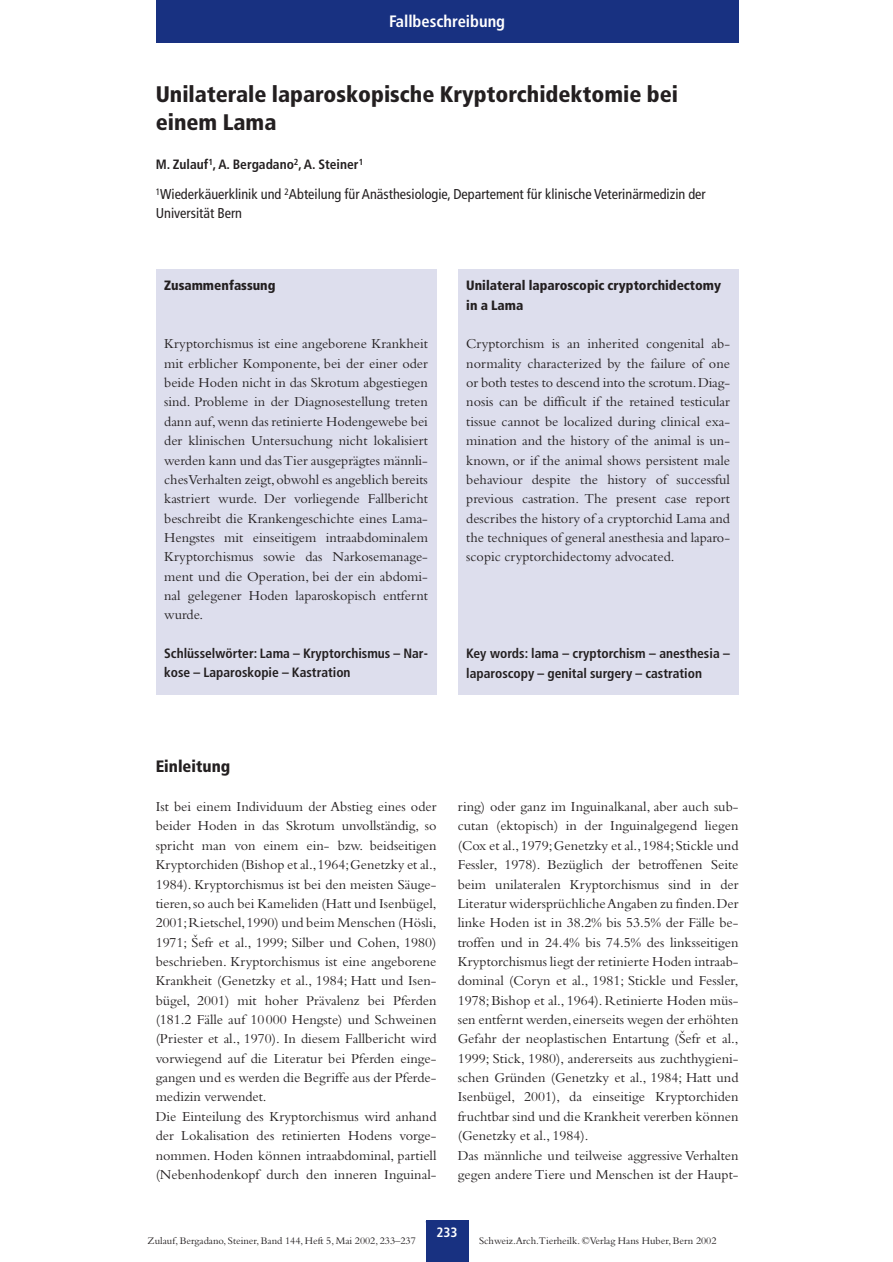
<style>
.page{position:relative;width:893px;height:1262px;background:#fff}
.page>*{position:absolute;margin:0;border:0;box-sizing:border-box;transform-origin:0 0}
.t1{font:900 condensed 22.5px/28.3px "Frutiger";color:#231f20}
.t2{font:700 condensed 16.5px "Frutiger";color:#fff}
.t3{font:900 condensed 16.5px "Frutiger";color:#231f20}
.t4{font:14.25px/19.4px "Bembo";color:#231f20;text-align:justify}
.t5{font:condensed 14.25px/19.4px "Frutiger";color:#231f20}
.t6{font:700 condensed 13.5px/19.4px "Frutiger";color:#231f20}
.t7{font:900 condensed 13.5px/19.4px "Frutiger";color:#231f20}
.t8{font:700 condensed 13.5px "Frutiger";color:#fff}
.t9{font:10.5px "Bembo";color:#231f20}
</style>
<div class="page">
<div style="left:426px;top:1220px;width:42px;height:41px;background:#183181"></div>
<div style="left:156px;top:0;width:582px;height:43px;background:#183181"></div>
<div style="left:156px;top:269px;width:280px;height:426px;background:#dddeed"></div>
<div style="left:458px;top:269px;width:280px;height:426px;background:#dddeed"></div>
<p class="t2" style="left:389px;top:14px;width:117px">Fallbeschreibung</p>
<h1 class="t1" style="left:156px;top:82px;width:524px">Unilaterale laparoskopische Kryptorchidektomie bei einem Lama</h1>
<p class="t6" style="left:156px;top:155px;width:209px">M. Zulauf<sup>1</sup>, A. Bergadano<sup>2</sup>, A. Steiner<sup>1</sup></p>
<p class="t5" style="left:156px;top:185px;width:551px"><sup>1</sup>Wiederkäuerklinik und <sup>2</sup>Abteilung für Anästhesiologie, Departement für klinische Veterinärmedizin der<br>Universität Bern</p>
<p class="t7" style="left:164px;top:277px;width:113px">Zusammenfassung</p>
<p class="t4" style="left:164px;top:335px;width:265px">Kryptorchismus ist eine angeborene Krankheit mit erblicher Komponente, bei der einer oder beide Hoden nicht in das Skrotum abgestiegen sind. Probleme in der Diagnosestellung treten dann auf,wenn das retinierte Hodengewebe bei der klinischen Untersuchung nicht lokalisiert werden kann und das Tier ausgeprägtes männli&shy;ches Verhalten zeigt,obwohl es angeblich bereits kastriert wurde. Der vorliegende Fallbericht beschreibt die Krankengeschichte eines Lama-Hengstes mit einseitigem intraabdominalem Kryptorchismus sowie das Narkosemanage&shy;ment und die Operation, bei der ein abdomi&shy;nal gelegener Hoden laparoskopisch entfernt wurde.</p>
<p class="t6" style="left:164px;top:645px;width:265px">Schlüsselwörter: Lama – Kryptorchismus – Nar&shy;kose – Laparoskopie – Kastration</p>
<p class="t7" style="left:466px;top:277px;width:256px">Unilateral laparoscopic cryptorchidectomy in a Lama</p>
<p class="t4" style="left:466px;top:335px;width:265px">Cryptorchism is an inherited congenital ab&shy;normality characterized by the failure of one or both testes to descend into the scrotum.Diag&shy;nosis can be difficult if the retained testicular tissue cannot be localized during clinical exa&shy;mination and the history of the animal is un&shy;known, or if the animal shows persistent male behaviour despite the history of successful previous castration. The present case report describes the history of a cryptorchid Lama and the techniques of general anesthesia and laparo&shy;scopic cryptorchidectomy advocated.</p>
<p class="t6" style="left:466px;top:645px;width:265px">Key words: lama – cryptorchism – anesthesia – laparoscopy – genital surgery – castration</p>
<p class="t3" style="left:156px;top:759px;width:76px">Einleitung</p>
<p class="t4" style="left:156px;top:798px;width:282px;text-align:left">Ist bei einem Individuum der Abstieg eines oder beider Hoden in das Skrotum unvollständig, so spricht man von einem ein- bzw. beidseitigen Kryptorchiden (Bishop et al.,1964;Genetzky et al., 1984). Kryptorchismus ist bei den meisten Säuge&shy;tieren,so auch bei Kameliden (Hatt und Isenbügel, 2001;Rietschel,1990) und beim Menschen (Hösli, 1971; Sˇefr et al., 1999; Silber und Cohen, 1980) beschrieben. Kryptorchismus ist eine angeborene Krankheit (Genetzky et al., 1984; Hatt und Isen&shy;bügel, 2001) mit hoher Prävalenz bei Pferden (181.2 Fälle auf 10000 Hengste) und Schweinen (Priester et al., 1970). In diesem Fallbericht wird vorwiegend auf die Literatur bei Pferden einge&shy;gangen und es werden die Begriffe aus der Pferde&shy;medizin verwendet.<br>Die Einteilung des Kryptorchismus wird anhand der Lokalisation des retinierten Hodens vorge&shy;nommen. Hoden können intraabdominal, partiell (Nebenhodenkopf durch den inneren Inguinal-</p>
<p class="t4" style="left:457px;top:798px;width:282px;text-align:left">ring) oder ganz im Inguinalkanal, aber auch sub&shy;cutan (ektopisch) in der Inguinalgegend liegen (Cox et al.,1979;Genetzky et al.,1984;Stickle und Fessler, 1978). Bezüglich der betroffenen Seite beim unilateralen Kryptorchismus sind in der Literatur widersprüchliche Angaben zu finden.Der linke Hoden ist in 38.2% bis 53.5% der Fälle be&shy;troffen und in 24.4% bis 74.5% des linksseitigen Kryptorchismus liegt der retinierte Hoden intraab&shy;dominal (Coryn et al., 1981; Stickle und Fessler, 1978; Bishop et al., 1964). Retinierte Hoden müs&shy;sen entfernt werden,einerseits wegen der erhöhten Gefahr der neoplastischen Entartung (Sˇefr et al., 1999; Stick, 1980), andererseits aus zuchthygieni&shy;schen Gründen (Genetzky et al., 1984; Hatt und Isenbügel, 2001), da einseitige Kryptorchiden fruchtbar sind und die Krankheit vererben können (Genetzky et al., 1984).<br>Das männliche und teilweise aggressive Verhalten gegen andere Tiere und Menschen ist der Haupt-</p>
<p class="t8" style="left:436px;top:1226px;width:23px">233</p>
<p class="t9" style="left:148px;top:1236px;width:270px">Zulauf, Bergadano, Steiner, Band 144, Heft 5, Mai 2002, 233–237</p>
<p class="t9" style="left:479px;top:1236px;width:239px">Schweiz.Arch.Tierheilk. ©Verlag Hans Huber, Bern 2002</p>
</div>
